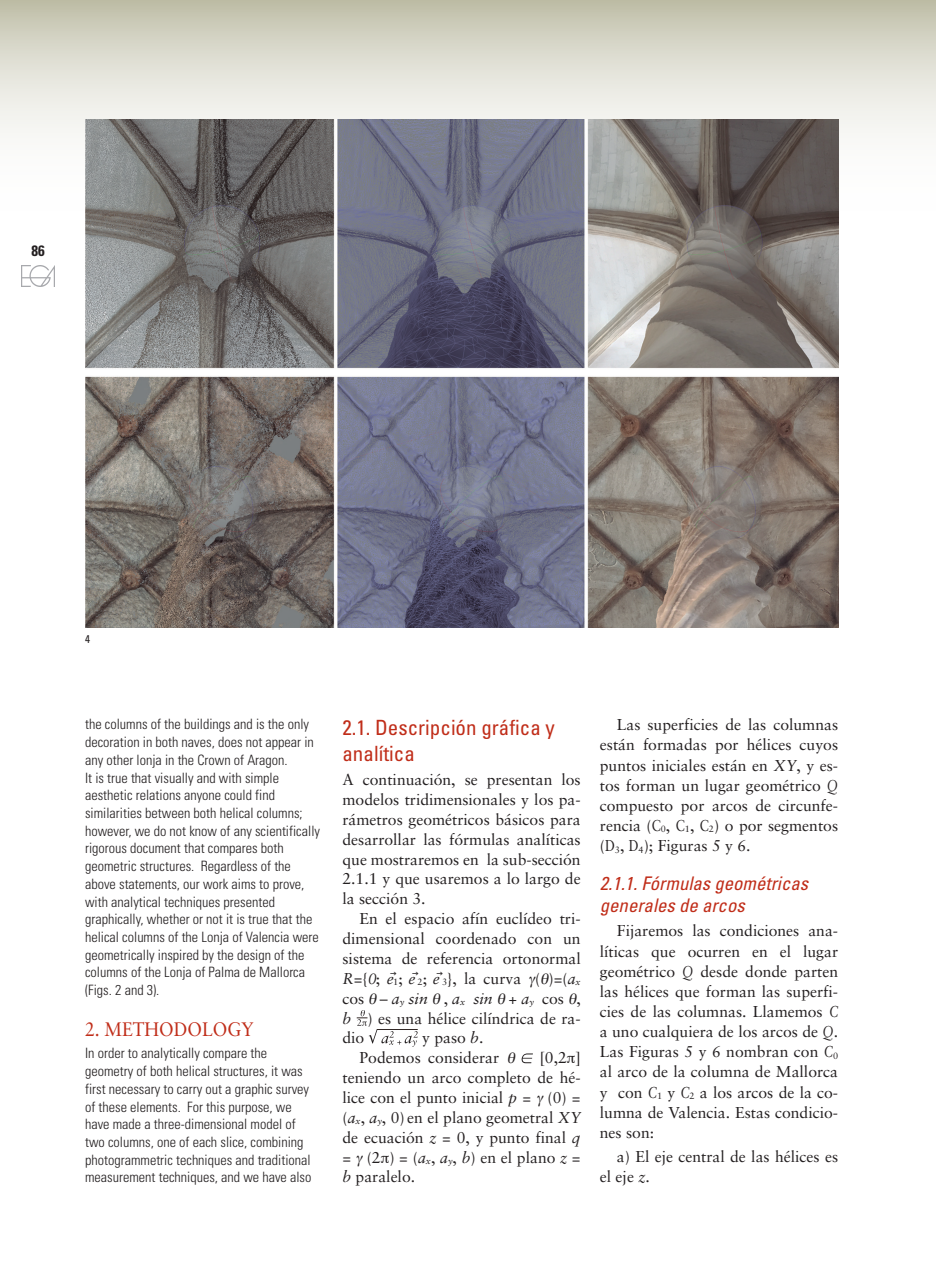
<style>
.page{position:relative;width:936px;height:1276px;background:#fff}
.page>*{position:absolute;margin:0;border:0;box-sizing:border-box;transform-origin:0 0}
.TITULAR_1_CAST{font:condensed 21px/26.1px "Univers";color:#c02d19}
.TITULAR_1_INGLES{font:19.5px "Sabon";color:#c02d19;scale:.9 1}
.SUBTITULO_CAST{font:italic condensed 18.75px/21.9px "Univers";color:#c02d19}
.t1{font:15.75px/19.8px "Sabon";color:#231f20;text-align:justify}
.t2{font:700 condensed 15px "Univers";color:#231f20}
.t3{font:300 condensed 14.25px/17.7px "Univers";color:#231f20}
.PIES_DE_FOTO_INGLES{font:condensed 11.25px "Univers";color:#231f20}
.s1{font-style:italic}
.s2{font-family:"Cambria Math"}
</style>
<div class="page">
<svg style="left:0;top:0;width:935px;height:230px"></svg>
<svg style="left:357px;top:1010px;width:60px;height:36px"></svg>
<hr style="left:377px;top:1029px;width:40px;height:1px;background:#312725">
<img style="left:85px;top:119px;width:753px;height:508px">
<img style="left:22px;top:265px;width:33px;height:21px">
<svg style="left:521px;top:1053px;width:12px;height:10px"></svg>
<p class="t2" style="left:32px;top:242px;width:15px">86</p>
<p class="PIES_DE_FOTO_INGLES" style="left:85px;top:632px;width:6px">4</p>
<p class="t3" style="left:85px;top:715px;width:230px">the columns of the buildings and is the only decoration in both naves, does not appear in any other lonja in the Crown of Aragon.</p>
<p class="t3" style="left:85px;top:768px;width:236px">It is true that visually and with simple aesthetic relations anyone could find similarities between both helical columns; however, we do not know of any scientifically rigorous document that compares both geometric structures. Regardless of the above statements, our work aims to prove, with analytical techniques presented graphically, whether or not it is true that the helical columns of the Lonja of Valencia were geometrically inspired by the design of the columns of the Lonja of Palma de Mallorca (Figs. 2 and 3).</p>
<p class="TITULAR_1_INGLES" style="left:85px;top:1018px;width:189px">2. METHODOLOGY</p>
<p class="t3" style="left:85px;top:1044px;width:228px">In order to analytically compare the geometry of both helical structures, it was first necessary to carry out a graphic survey of these elements. For this purpose, we have made a three-dimensional model of two columns, one of each slice, combining photogrammetric techniques and traditional measurement techniques, and we have also</p>
<p class="TITULAR_1_CAST" style="left:342px;top:714px;width:214px">2.1. Descripción gráfica y analítica</p>
<p class="t1" style="left:342px;top:769px;width:240px">A continuación, se presentan los modelos tridimensionales y los pa&shy;rámetros geométricos básicos para desarrollar las fórmulas analíticas que mostraremos en la sub-sección 2.1.1 y que usaremos a lo largo de la sección 3.</p>
<p class="t1" style="left:342px;top:908px;width:240px;text-indent:17px">En el espacio afín euclídeo tri&shy;dimensional coordenado con un sistema de referencia ortonormal <span class="s1">R=</span>{ ; <span class="s1">e</span><span class="s2">⃗</span><sub>1</sub>; <span class="s1">e</span><span class="s2">⃗</span><sub>2</sub>; <span class="s1">e</span><span class="s2">⃗</span><sub>3</sub>}, la curva ( )=(<span class="s1">a</span><sub>x </sub>cos – <span class="s1">a</span><sub>y</sub> <span class="s1">sin</span> , <span class="s1">a</span><sub>x</sub> <span class="s1">sin</span> + <span class="s1">a</span><sub>y</sub> cos , <span class="s1">b</span> ) es una hélice cilíndrica de ra&shy;dio</p>
<p class="t1" style="left:422px;top:1028px;width:63px">y paso <span class="s1">b</span>.</p>
<p class="t1" style="left:359px;top:1047px;width:141px">Podemos considerar</p>
<p class="t1" style="left:342px;top:1047px;width:240px;text-indent:197px">[0,2 ] teniendo un arco completo de hé&shy;lice con el punto inicial <span class="s1">p =</span> (0) = (<span class="s1">a</span><sub>x</sub>, <span class="s1">a</span><sub>y</sub>, 0) en el plano geometral <span class="s1">XY </span>de ecuación <span class="s1">z</span> = 0, y punto final <span class="s1">q </span>= (2 ) = (<span class="s1">a</span><sub>x</sub>, <span class="s1">a</span><sub>y</sub>, <span class="s1">b</span>) en el plano <span class="s1">z</span> = <span class="s1">b</span> paralelo.</p>
<p class="t1" style="left:600px;top:714px;width:240px;text-indent:17px">Las superficies de las columnas están formadas por hélices cuyos puntos iniciales están en <span class="s1">XY</span>, y es&shy;tos forman un lugar geométrico <span class="s1">Q </span>compuesto por arcos de circunfe&shy;rencia (C<sub>0</sub>, C<sub>1</sub>, C<sub>2</sub>) o por segmentos (D<sub>3</sub>, D<sub>4</sub>); Figuras 5 y 6.</p>
<p class="SUBTITULO_CAST" style="left:600px;top:872px;width:210px">2.1.1. Fórmulas geométricas generales de arcos</p>
<p class="t1" style="left:600px;top:920px;width:240px;text-indent:17px">Fijaremos las condiciones ana&shy;líticas que ocurren en el lugar geométrico <span class="s1">Q</span> desde donde parten las hélices que forman las superfi&shy;cies de las columnas. Llamemos <span class="s1">C </span>a uno cualquiera de los arcos de <span class="s1">Q</span>.<br>Las Figuras 5 y 6 nombran con <span class="s1">C</span><sub>0 </sub>al arco de la columna de Mallorca y con <span class="s1">C</span><sub>1</sub> y <span class="s1">C</span><sub>2</sub> a los arcos de la co&shy;lumna de Valencia. Estas condicio&shy;nes son:</p>
<p class="t1" style="left:600px;top:1146px;width:240px;text-indent:17px">a) El eje central de las hélices es el eje <span class="s1">z</span>.</p>
</div>
